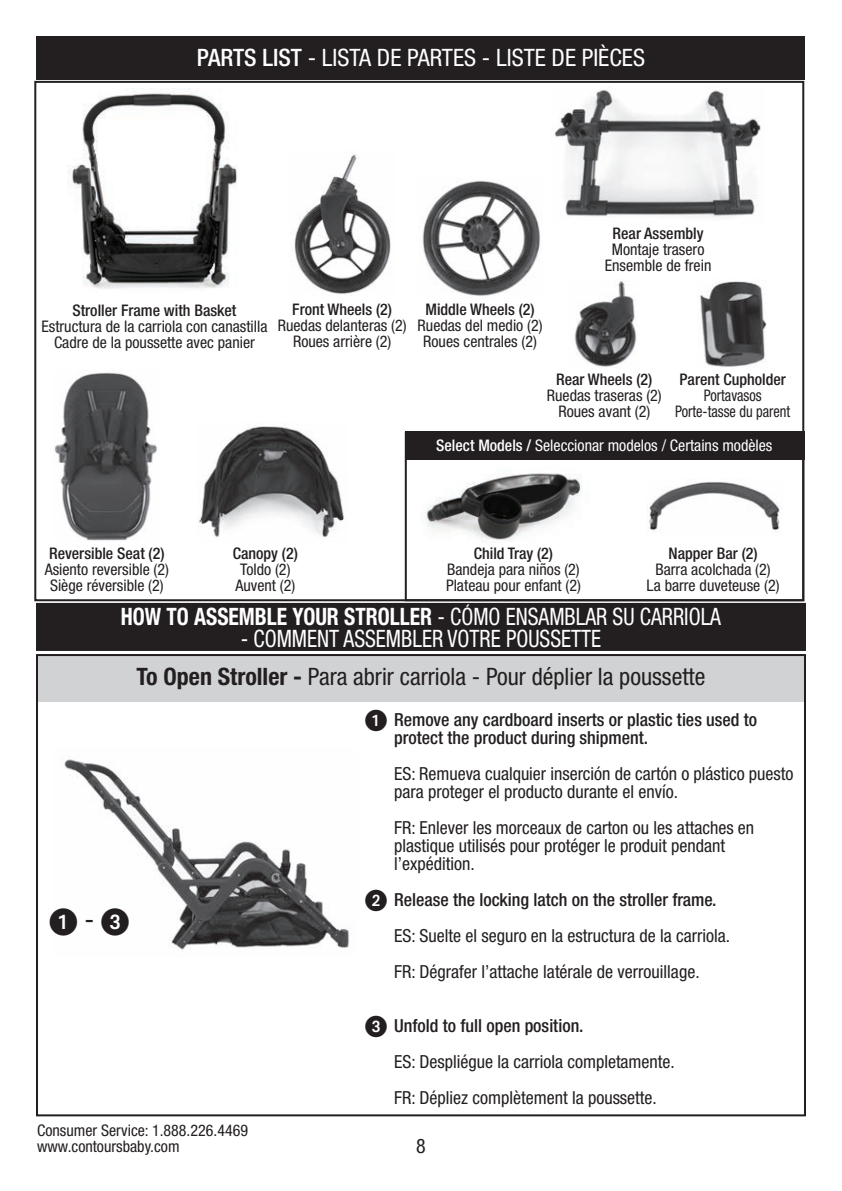
<style>
.page{position:relative;width:842px;height:1191px;background:#fff}
.page>*{position:absolute;margin:0;border:0;box-sizing:border-box;transform-origin:0 0}
.t1{font:condensed 28px "Helvetica Neue";color:#231f20}
.t2{font:condensed 24px/37.4px "Helvetica Neue";color:#231f20;text-align:center}
.t3{font:700 condensed 24px "Helvetica Neue";color:#fff;scale:.9 1}
.t4{font:condensed 24px "Helvetica Neue";color:#fff}
.t5{font:condensed 20px "Helvetica Neue";color:#231f20}
.t6{font:condensed 18px/18px "Helvetica Neue";color:#231f20}
.t7{font:500 condensed 18px/18px "Helvetica Neue";color:#231f20}
.t8{font:condensed 16px/16px "Helvetica Neue";color:#231f20;text-align:center}
.t9{font:500 condensed 16px "Helvetica Neue";color:#231f20}
.t10{font:condensed 16px "Helvetica Neue";color:#fff}
.t11{font:condensed 16px/16px "Helvetica Neue";color:#231f20;text-align:center;scale:.9 1}
.s1{font-weight:500}
.s2{font-weight:400}
.s3{color:#fff}
.s4{font-weight:700}
</style>
<div class="page">
<div style="left:405px;top:432px;width:399px;height:169px;border:2px solid #231f20"></div>
<div style="left:405px;top:432px;width:399px;height:28px;background:#231f20"></div>
<img style="left:64px;top:759px;width:286px;height:191px">
<div style="left:37px;top:36px;width:768px;height:43px;background:#231f20"></div>
<img style="left:294px;top:153px;width:97px;height:141px">
<img style="left:422px;top:181px;width:118px;height:115px">
<img style="left:574px;top:281px;width:63px;height:86px">
<img style="left:54px;top:372px;width:103px;height:169px">
<img style="left:199px;top:426px;width:145px;height:112px">
<img style="left:422px;top:473px;width:160px;height:70px">
<img style="left:649px;top:479px;width:131px;height:54px">
<img style="left:698px;top:281px;width:69px;height:86px">
<div style="left:37px;top:603px;width:768px;height:47px;background:#231f20"></div>
<div style="left:36px;top:603px;width:770px;height:48px;border:2px solid #231f20"></div>
<div style="left:37px;top:655px;width:768px;height:46px;background:#d1d2d4"></div>
<div style="left:36px;top:654px;width:770px;height:462px;border:2px solid #231f20"></div>
<img style="left:68px;top:89px;width:169px;height:200px">
<img style="left:554px;top:87px;width:207px;height:130px">
<svg style="left:64px;top:908px;width:13px;height:27px"></svg>
<svg style="left:101px;top:908px;width:28px;height:27px"></svg>
<h2 class="t4" style="left:197px;top:43px;width:449px"><span class="s1">PARTS LIST</span> - LISTA DE PARTES - LISTE DE PIÈCES</h2>
<p class="t9" style="left:612px;top:223px;width:92px">Rear Assembly</p>
<p class="t8" style="left:605px;top:241px;width:108px">Montaje trasero<br>Ensemble de frein</p>
<p class="t9" style="left:72px;top:301px;width:165px">Stroller Frame with Basket</p>
<p class="t8" style="left:41px;top:318px;width:227px">Estructura de la carriola con canastilla<br>Cadre de la poussette avec panier</p>
<p class="t9" style="left:292px;top:300px;width:101px">Front Wheels (2)</p>
<p class="t8" style="left:278px;top:318px;width:130px">Ruedas delanteras (2)<br>Roues arrière (2)</p>
<p class="t9" style="left:425px;top:300px;width:111px">Middle Wheels (2)</p>
<p class="t8" style="left:418px;top:318px;width:126px">Ruedas del medio (2)<br>Roues centrales (2)</p>
<p class="t9" style="left:556px;top:370px;width:98px">Rear Wheels (2)</p>
<p class="t8" style="left:547px;top:387px;width:116px">Ruedas traseras (2)<br>Roues avant (2)</p>
<p class="t9" style="left:680px;top:370px;width:108px">Parent Cupholder</p>
<p class="t11" style="left:675px;top:387px;width:129px">Portavasos<br>Porte-tasse du parent</p>
<p class="t10" style="left:436px;top:436px;width:338px"><span class="s1">Select Models /</span> Seleccionar modelos / Certains modèles</p>
<p class="t9" style="left:49px;top:544px;width:117px">Reversible Seat (2)</p>
<p class="t8" style="left:45px;top:561px;width:126px">Asiento reversible (2)<br>Siège réversible (2)</p>
<p class="t9" style="left:233px;top:544px;width:67px">Canopy (2)</p>
<p class="t8" style="left:235px;top:561px;width:61px;text-align:left">Toldo (2)<br>Auvent (2)</p>
<p class="t9" style="left:474px;top:544px;width:81px">Child Tray (2)</p>
<p class="t8" style="left:446px;top:561px;width:136px;text-align:left">Bandeja para niños (2)<br>Plateau pour enfant (2)</p>
<p class="t9" style="left:668px;top:544px;width:91px">Napper Bar (2)</p>
<p class="t8" style="left:646px;top:561px;width:134px">Barra acolchada (2)<br>La barre duveteuse (2)</p>
<h1 class="t1" style="left:84px;top:902px;width:11px">-</h1>
<h2 class="t3" style="left:121px;top:602px;width:668px">HOW TO ASSEMBLE YOUR STROLLER <span class="s2">- CÓMO ENSAMBLAR SU CARRIOLA</span></h2>
<h2 class="t2" style="left:137px;top:620px;width:570px"><span class="s3">- COMMENT ASSEMBLER VOTRE POUSSETTE<br></span><span class="s4">To Open Stroller -</span> Para abrir carriola - Pour déplier la poussette</h2>
<p class="t7" style="left:394px;top:710px;width:365px">Remove any cardboard inserts or plastic ties used to protect the product during shipment.</p>
<p class="t6" style="left:394px;top:764px;width:401px">ES: Remueva cualquier inserción de cartón o plástico puesto para proteger el producto durante el envío.</p>
<p class="t6" style="left:394px;top:818px;width:362px">FR: Enlever les morceaux de carton ou les attaches en plastique utilisés pour protéger le produit pendant l’expédition.</p>
<p class="t7" style="left:394px;top:890px;width:324px">Release the locking latch on the stroller frame.</p>
<p class="t6" style="left:394px;top:917px;width:338px;line-height:36px">ES: Suelte el seguro en la estructura de la carriola.<br>FR: Dégrafer l’attache latérale de verrouillage.</p>
<p class="t7" style="left:394px;top:1016px;width:191px">Unfold to full open position.</p>
<p class="t6" style="left:394px;top:1043px;width:282px;line-height:36px">ES: Despliégue la carriola completamente.<br>FR: Dépliez complètement la poussette.</p>
<p class="t8" style="left:37px;top:1122px;width:212px;text-align:left">Consumer Service: 1.888.226.4469 www.contoursbaby.com</p>
<p class="t5" style="left:416px;top:1134px;width:11px">8</p>
</div>
